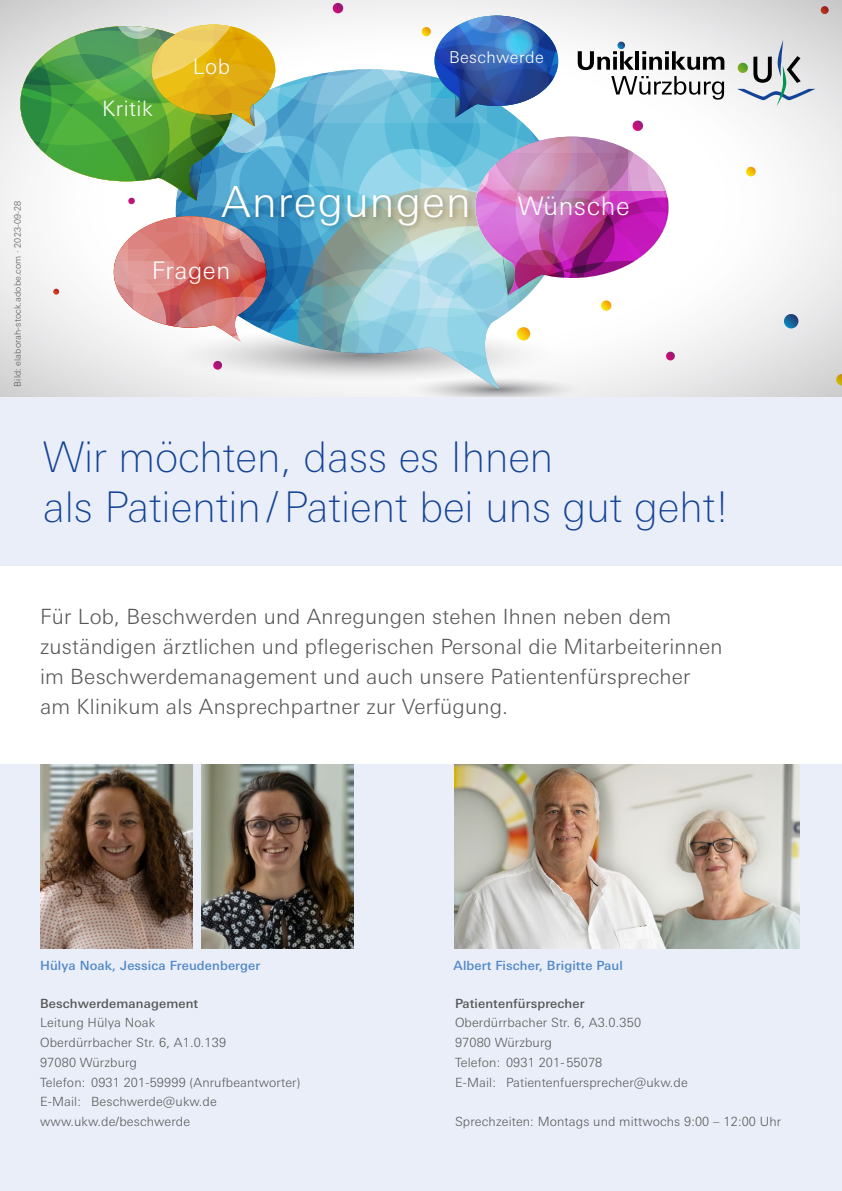
<style>
.page{position:relative;width:842px;height:1191px;background:#fff}
.page>*{position:absolute;margin:0;border:0;box-sizing:border-box;transform-origin:0 0}
.t1{font:300 43px "Univers Next Pro";letter-spacing:.025em;color:#fff}
.t2{font:100 42.3px/50.8px "Univers Next Pro";color:#134395}
.t3{font:300 24.2px "Univers Next Pro";letter-spacing:.025em;color:#fff}
.t4{font:300 21.3px "Univers Next Pro";letter-spacing:.025em;color:#fff}
.t5{font:300 21px/30px "Univers Next Pro";letter-spacing:.01em;color:#575756}
.t6{font:300 16.4px "Univers Next Pro";letter-spacing:.025em;color:#fff}
.t7{font:300 12.7px/19.7px "Univers Next Pro";letter-spacing:.01em;color:#575756}
.t8{font:500 12.7px "Univers Next Pro";letter-spacing:.01em;color:#5087c6}
.t9{font:500 12.7px "Univers Next Pro";letter-spacing:.01em;color:#575756}
.t10{font:300 9px "Univers Next Pro";letter-spacing:.01em;color:#575756}
.s1{font-size:25.5px}
</style>
<div class="page">
<svg style="left:0;top:0;width:842px;height:397px"></svg>
<svg style="left:746px;top:167px;width:10px;height:9px"></svg>
<svg style="left:836px;top:374px;width:6px;height:11px"></svg>
<svg style="left:821px;top:6px;width:8px;height:8px"></svg>
<svg style="left:784px;top:314px;width:14px;height:14px"></svg>
<img style="left:20px;top:3px;width:704px;height:394px">
<svg style="left:737px;top:40px;width:78px;height:66px"></svg>
<div style="left:0;top:764px;width:842px;height:427px;background:#e9eef9"></div>
<div style="left:0;top:397px;width:842px;height:168px;background:#e9eef9"></div>
<img style="left:454px;top:764px;width:346px;height:184px">
<img style="left:40px;top:764px;width:153px;height:184px">
<img style="left:201px;top:764px;width:152px;height:184px">
<h3 class="t4" style="left:102px;top:96px;width:52px">Kritik</h3>
<h3 class="t4" style="left:193px;top:54px;width:39px">Lob</h3>
<p class="t6" style="left:449px;top:48px;width:96px">Beschwerde</p>
<p class="t10" style="left:12px;top:386px;width:187px;rotate:-90deg">Bild: elaborah-stock.adobe.com · 2023-09-28</p>
<h1 class="t1" style="left:221px;top:176px;width:410px">Anregungen <span class="s1">Wünsche</span></h1>
<h3 class="t3" style="left:152px;top:256px;width:80px">Fragen</h3>
<h2 class="t2" style="left:43px;top:431px;width:688px">Wir möchten, dass es Ihnen<br>als Patientin/Patient bei uns gut geht!</h2>
<p class="t5" style="left:40px;top:601px;width:684px">Für Lob, Beschwerden und Anregungen stehen Ihnen neben dem zuständigen ärztlichen und pflegerischen Personal die Mitarbeiterinnen im Beschwerdemanagement und auch unsere Patientenfürsprecher am Klinikum als Ansprechpartner zur Verfügung.</p>
<p class="t8" style="left:40px;top:957px;width:222px">Hülya Noak, Jessica Freudenberger</p>
<p class="t8" style="left:454px;top:957px;width:171px">Albert Fischer, Brigitte Paul</p>
<p class="t9" style="left:40px;top:995px;width:160px">Beschwerdemanagement</p>
<p class="t7" style="left:40px;top:1013px;width:262px">Leitung Hülya Noak<br>Oberdürrbacher Str. 6, A1.0.139<br>97080 Würzburg<br>Telefon: 0931 201-59999 (Anrufbeantworter)<br>E-Mail: Beschwerde@ukw.de www.ukw.de/beschwerde</p>
<p class="t9" style="left:455px;top:995px;width:131px">Patientenfürsprecher</p>
<p class="t7" style="left:455px;top:1013px;width:234px">Oberdürrbacher Str. 6, A3.0.350<br>97080 Würzburg<br>Telefon: 0931 201- 55078<br>E-Mail: Patientenfuersprecher@ukw.de</p>
<p class="t7" style="left:455px;top:1111px;width:328px">Sprechzeiten: Montags und mittwochs 9:00 – 12:00 Uhr</p>
</div>
